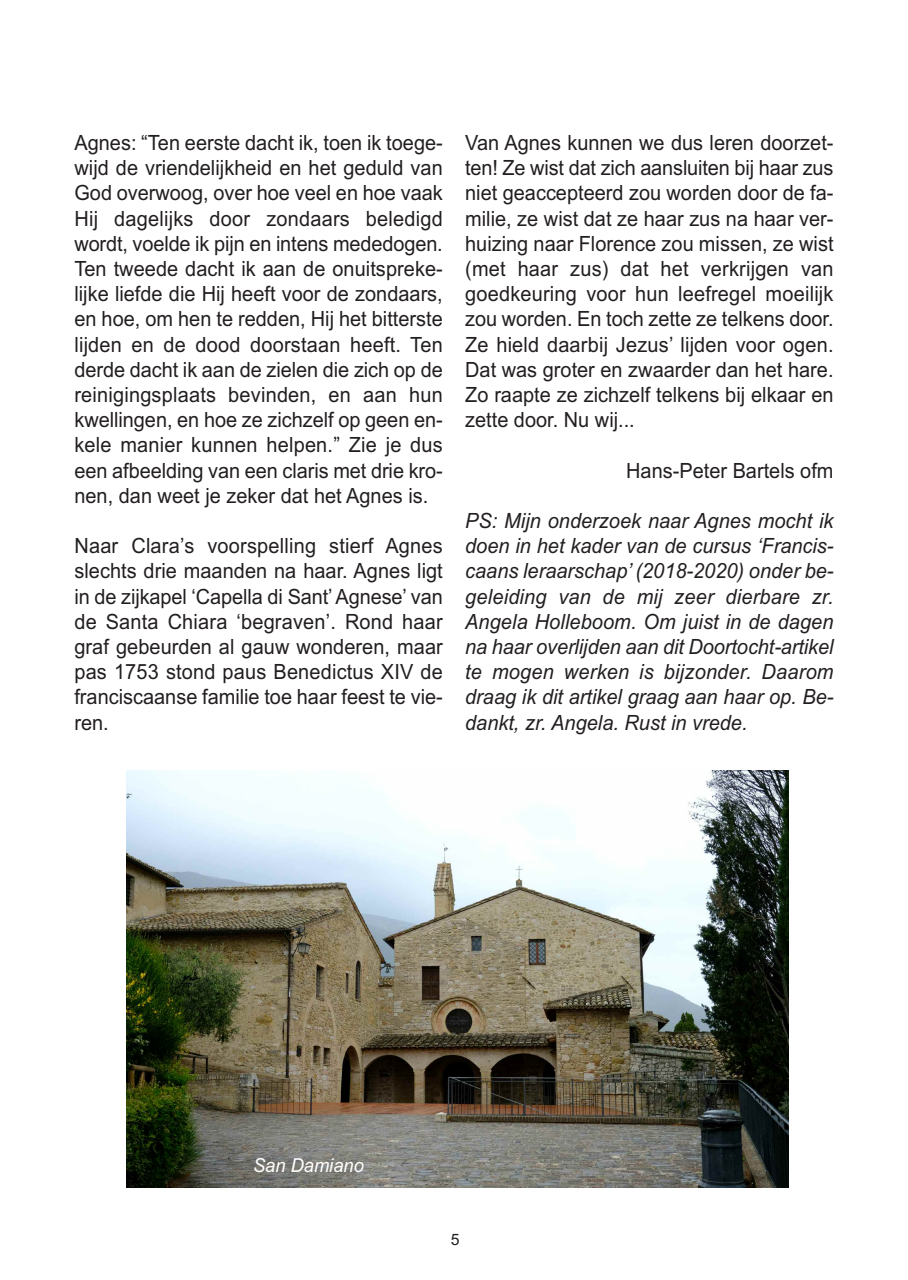
<style>
.page{position:relative;width:908px;height:1280px;background:#fff}
.page>*{position:absolute;margin:0;border:0;box-sizing:border-box;transform-origin:0 0}
.t1{font:21px/25.2px "Arial";color:#231f20;text-align:justify;scale:.95 1}
.t2{font:italic 21px/25.2px "Arial";color:#231f20;text-align:justify;scale:.95 1}
.t3{font:italic 19.25px "Arial";color:#fff;scale:.95 1}
.t4{font:15.75px "Arial";color:#231f20}
</style>
<div class="page">
<img style="left:127px;top:770px;width:661px;height:417px">
<p class="t1" style="left:74px;top:130px;width:389px">Agnes: “Ten eerste dacht ik, toen ik toege&shy;wijd de vriendelijkheid en het geduld van God overwoog, over hoe veel en hoe vaak Hij dagelijks door zondaars beledigd wordt, voelde ik pijn en intens mededogen.<br>Ten tweede dacht ik aan de onuitspreke&shy;lijke liefde die Hij heeft voor de zondaars, en hoe, om hen te redden, Hij het bitterste lijden en de dood doorstaan heeft. Ten derde dacht ik aan de zielen die zich op de reinigingsplaats bevinden, en aan hun kwellingen, en hoe ze zichzelf op geen en&shy;kele manier kunnen helpen.” Zie je dus een afbeelding van een claris met drie kro&shy;nen, dan weet je zeker dat het Agnes is.</p>
<p class="t1" style="left:74px;top:533px;width:389px">Naar Clara’s voorspelling stierf Agnes slechts drie maanden na haar. Agnes ligt in de zijkapel ‘Capella di Sant’Agnese’ van de Santa Chiara ‘begraven’. Rond haar graf gebeurden al gauw wonderen, maar pas 1753 stond paus Benedictus XIV de franciscaanse familie toe haar feest te vie&shy;ren.</p>
<p class="t1" style="left:465px;top:130px;width:389px">Van Agnes kunnen we dus leren doorzet&shy;ten! Ze wist dat zich aansluiten bij haar zus niet geaccepteerd zou worden door de fa&shy;milie, ze wist dat ze haar zus na haar ver&shy;huizing naar Florence zou missen, ze wist (met haar zus) dat het verkrijgen van goedkeuring voor hun leefregel moeilijk zou worden. En toch zette ze telkens door.<br>Ze hield daarbij Jezus’ lijden voor ogen.<br>Dat was groter en zwaarder dan het hare.<br>Zo raapte ze zichzelf telkens bij elkaar en zette door. Nu wij...</p>
<p class="t1" style="left:626px;top:458px;width:220px">Hans-Peter Bartels ofm</p>
<p class="t2" style="left:465px;top:508px;width:389px">PS: Mijn onderzoek naar Agnes mocht ik doen in het kader van de cursus ‘Francis&shy;caans leraarschap’ (2018-2020) onder be&shy;geleiding van de mij zeer dierbare zr.<br>Angela Holleboom. Om juist in de dagen na haar overlijden aan dit Doortocht-artikel te mogen werken is bijzonder. Daarom draag ik dit artikel graag aan haar op. Be&shy;dankt, zr. Angela. Rust in vrede.</p>
<p class="t3" style="left:253px;top:1154px;width:118px">San Damiano</p>
<p class="t4" style="left:451px;top:1231px;width:10px">5</p>
</div>
